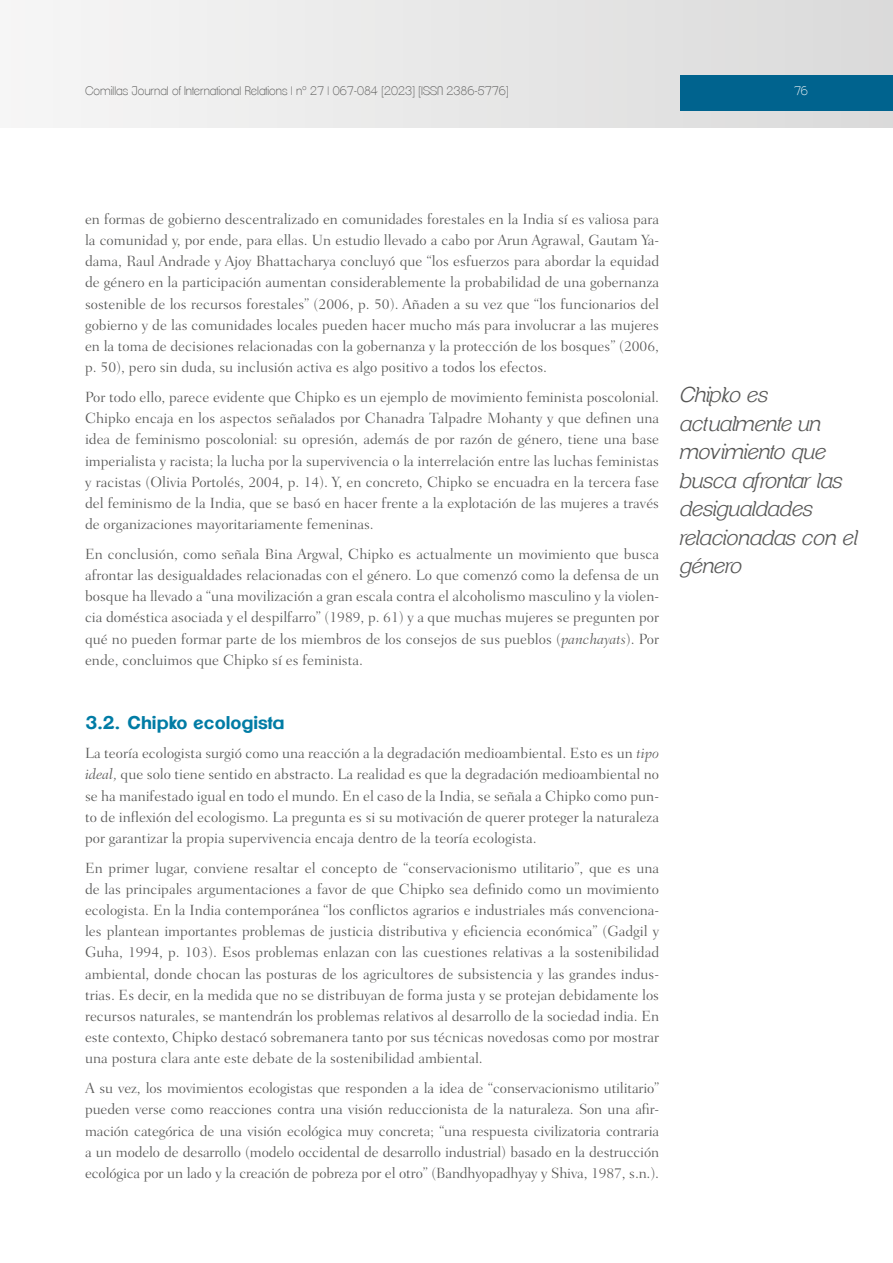
<style>
.page{position:relative;width:893px;height:1263px;background:#fff}
.page>*{position:absolute;margin:0;border:0;box-sizing:border-box;transform-origin:0 0}
._12_Entresacado{font:italic 300 21px/28.5px "Clemente P Daf";color:#575756}
.t1{font:700 18px "Clemente P Dam";color:#007ca5}
.t2{font:300 15px/21.1px "Fairfield LH";color:#575756;text-align:justify}
.t3{font:200 12px "Clemente P Dac";color:#575756}
.t4{font:200 12px "Clemente P Dac";color:#fff}
.s1{font-style:italic}
</style>
<div class="page">
<div style="left:0;top:0;width:893px;height:128px;background:linear-gradient(to right,#f6f6f6,#dadada)"></div>
<div style="left:680px;top:75px;width:213px;height:36px;background:#00638e"></div>
<p class="t3" style="left:85px;top:83px;width:425px">Comillas Journal of International Relations | nº 27 | 067-084 [2023] [ISSN 2386-5776]</p>
<p class="t4" style="left:794px;top:83px;width:15px">76</p>
<p class="t2" style="left:85px;top:208px;width:576px">en formas de gobierno descentralizado en comunidades forestales en la India sí es valiosa para la comunidad y, por ende, para ellas. Un estudio llevado a cabo por Arun Agrawal, Gautam Ya&shy;dama, Raul Andrade y Ajoy Bhattacharya concluyó que “los esfuerzos para abordar la equidad de género en la participación aumentan considerablemente la probabilidad de una gobernanza sostenible de los recursos forestales” (2006, p. 50). Añaden a su vez que “los funcionarios del gobierno y de las comunidades locales pueden hacer mucho más para involucrar a las mujeres en la toma de decisiones relacionadas con la gobernanza y la protección de los bosques” (2006, p. 50), pero sin duda, su inclusión activa es algo positivo a todos los efectos.</p>
<p class="t2" style="left:85px;top:386px;width:576px">Por todo ello, parece evidente que Chipko es un ejemplo de movimiento feminista poscolonial.<br>Chipko encaja en los aspectos señalados por Chanadra Talpadre Mohanty y que definen una idea de feminismo poscolonial: su opresión, además de por razón de género, tiene una base imperialista y racista; la lucha por la supervivencia o la interrelación entre las luchas feministas y racistas (Olivia Portolés, 2004, p. 14). Y, en concreto, Chipko se encuadra en la tercera fase del feminismo de la India, que se basó en hacer frente a la explotación de las mujeres a través de organizaciones mayoritariamente femeninas.</p>
<p class="t2" style="left:85px;top:543px;width:576px">En conclusión, como señala Bina Argwal, Chipko es actualmente un movimiento que busca afrontar las desigualdades relacionadas con el género. Lo que comenzó como la defensa de un bosque ha llevado a “una movilización a gran escala contra el alcoholismo masculino y la violen&shy;cia doméstica asociada y el despilfarro” (1989, p. 61) y a que muchas mujeres se pregunten por qué no pueden formar parte de los miembros de los consejos de sus pueblos (<span class="s1">panchayats</span>). Por ende, concluimos que Chipko sí es feminista.</p>
<p class="t1" style="left:85px;top:711px;width:201px">3.2. Chipko ecologista</p>
<p class="t2" style="left:85px;top:743px;width:576px">La teoría ecologista surgió como una reacción a la degradación medioambiental. Esto es un <span class="s1">tipo ideal,</span> que solo tiene sentido en abstracto. La realidad es que la degradación medioambiental no se ha manifestado igual en todo el mundo. En el caso de la India, se señala a Chipko como pun&shy;to de inflexión del ecologismo. La pregunta es si su motivación de querer proteger la naturaleza por garantizar la propia supervivencia encaja dentro de la teoría ecologista.</p>
<p class="t2" style="left:85px;top:857px;width:576px">En primer lugar, conviene resaltar el concepto de “conservacionismo utilitario”, que es una de las principales argumentaciones a favor de que Chipko sea definido como un movimiento ecologista. En la India contemporánea “los conflictos agrarios e industriales más convenciona&shy;les plantean importantes problemas de justicia distributiva y eficiencia económica” (Gadgil y Guha, 1994, p. 103). Esos problemas enlazan con las cuestiones relativas a la sostenibilidad ambiental, donde chocan las posturas de los agricultores de subsistencia y las grandes indus&shy;trias. Es decir, en la medida que no se distribuyan de forma justa y se protejan debidamente los recursos naturales, se mantendrán los problemas relativos al desarrollo de la sociedad india. En este contexto, Chipko destacó sobremanera tanto por sus técnicas novedosas como por mostrar una postura clara ante este debate de la sostenibilidad ambiental.</p>
<p class="t2" style="left:85px;top:1078px;width:576px">A su vez, los movimientos ecologistas que responden a la idea de “conservacionismo utilitario” pueden verse como reacciones contra una visión reduccionista de la naturaleza. Son una afir&shy;mación categórica de una visión ecológica muy concreta; “una respuesta civilizatoria contraria a un modelo de desarrollo (modelo occidental de desarrollo industrial) basado en la destrucción ecológica por un lado y la creación de pobreza por el otro” (Bandhyopadhyay y Shiva, 1987, s.n.).</p>
<p class="_12_Entresacado" style="left:680px;top:380px;width:179px">Chipko es actualmente un movimiento que busca afrontar las desigualdades relacionadas con el género</p>
</div>
